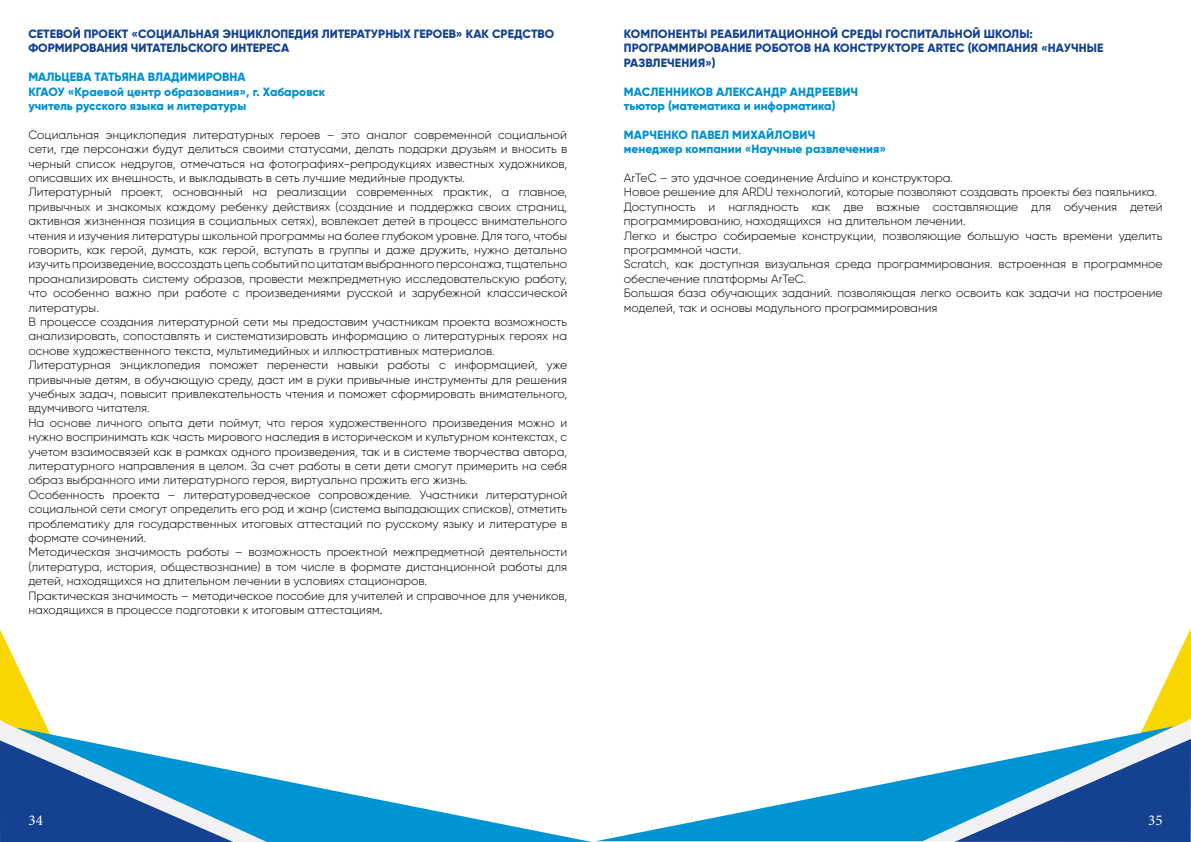
<style>
.page{position:relative;width:1191px;height:842px;background:#fff}
.page>*{position:absolute;margin:0;border:0;box-sizing:border-box;transform-origin:0 0}
.t1{font:15px "Minion Pro";color:#fff}
.t2{font:300 12px/14.4px "Gilroy";color:#010202}
.t3{font:800 12px/14.4px "Gilroy";color:#144391}
.t4{font:800 12px/14.4px "Gilroy";color:#0091d2}
.s1{font-family:"Minion Pro";font-weight:400;color:#000}
</style>
<div class="page">
<svg style="left:0;top:629px;width:47px;height:213px"></svg>
<svg style="left:16px;top:727px;width:576px;height:115px"></svg>
<svg style="left:954px;top:628px;width:237px;height:214px"></svg>
<svg style="left:597px;top:726px;width:577px;height:115px"></svg>
<p class="t3" style="left:28px;top:26px;width:527px">СЕТЕВОЙ ПРОЕКТ «СОЦИАЛЬНАЯ ЭНЦИКЛОПЕДИЯ ЛИТЕРАТУРНЫХ ГЕРОЕВ» КАК СРЕДСТВО<br>ФОРМИРОВАНИЯ ЧИТАТЕЛЬСКОГО ИНТЕРЕСА</p>
<p class="t4" style="left:28px;top:70px;width:298px">МАЛЬЦЕВА ТАТЬЯНА ВЛАДИМИРОВНА<br>КГАОУ «Краевой центр образования», г. Хабаровск учитель русского языка и литературы</p>
<p class="t2" style="left:28px;top:127px;width:540px">Социальная энциклопедия литературных героев – это аналог современной социальной сети, где персонажи будут делиться своими статусами, делать подарки друзьям и вносить в черный список недругов, отмечаться на фотографиях-репродукциях известных художников, описавших их внешность, и выкладывать в сеть лучшие медийные продукты.<br>Литературный проект, основанный на реализации современных практик, а главное, привычных и знакомых каждому ребенку действиях (создание и поддержка своих страниц, активная жизненная позиция в социальных сетях), вовлекает детей в процесс внимательного чтения и изучения литературы школьной программы на более глубоком уровне. Для того, чтобы говорить, как герой, думать, как герой, вступать в группы и даже дружить, нужно детально изучить произведение, воссоздать цепь событий по цитатам выбранного персонажа, тщательно проанализировать систему образов, провести межпредметную исследовательскую работу, что особенно важно при работе с произведениями русской и зарубежной классической литературы.<br>В процессе создания литературной сети мы предоставим участникам проекта возможность анализировать, сопоставлять и систематизировать информацию о литературных героях на основе художественного текста, мультимедийных и иллюстративных материалов.<br>Литературная энциклопедия поможет перенести навыки работы с информацией, уже привычные детям, в обучающую среду, даст им в руки привычные инструменты для решения учебных задач, повысит привлекательность чтения и поможет сформировать внимательного, вдумчивого читателя.<br>На основе личного опыта дети поймут, что героя художественного произведения можно и нужно воспринимать как часть мирового наследия в историческом и культурном контекстах, с учетом взаимосвязей как в рамках одного произведения, так и в системе творчества автора, литературного направления в целом. За счет работы в сети дети смогут примерить на себя образ выбранного ими литературного героя, виртуально прожить его жизнь.<br>Особенность проекта – литературоведческое сопровождение. Участники литературной социальной сети смогут определить его род и жанр (система выпадающих списков), отметить проблематику для государственных итоговых аттестаций по русскому языку и литературе в формате сочинений.<br>Методическая значимость работы – возможность проектной межпредметной деятельности (литература, история, обществознание) в том числе в формате дистанционной работы для детей, находящихся на длительном лечении в условиях стационаров.<br>Практическая значимость – методическое пособие для учителей и справочное для учеников, находящихся в процессе подготовки к итоговым аттестациям<span class="s1">.</span></p>
<p class="t3" style="left:624px;top:26px;width:481px">КОМПОНЕНТЫ РЕАБИЛИТАЦИОННОЙ СРЕДЫ ГОСПИТАЛЬНОЙ ШКОЛЫ:<br>ПРОГРАММИРОВАНИЕ РОБОТОВ НА КОНСТРУКТОРЕ ARTEC (КОМПАНИЯ «НАУЧНЫЕ<br>РАЗВЛЕЧЕНИЯ»)</p>
<p class="t4" style="left:624px;top:84px;width:236px">МАСЛЕННИКОВ АЛЕКСАНДР АНДРЕЕВИЧ тьютор (математика и информатика)</p>
<p class="t4" style="left:624px;top:127px;width:264px">МАРЧЕНКО ПАВЕЛ МИХАЙЛОВИЧ<br>менеджер компании «Научные развлечения»</p>
<p class="t2" style="left:624px;top:170px;width:540px">ArТeС – это удачное соединение Arduino и конструктора.<br>Новое решение для ARDU технологий, которые позволяют создавать проекты без паяльника.<br>Доступность и наглядность как две важные составляющие для обучения детей программированию, находящихся на длительном лечении.<br>Легко и быстро собираемые конструкции, позволяющие большую часть времени уделить программной части.<br>Scratch, как доступная визуальная среда программирования. встроенная в программное обеспечение платформы ArTeC.<br>Большая база обучающих заданий. позволяющая легко освоить как задачи на построение моделей, так и основы модульного программирования</p>
<p class="t1" style="left:28px;top:810px;width:16px">34</p>
<p class="t1" style="left:1148px;top:810px;width:16px">35</p>
</div>
